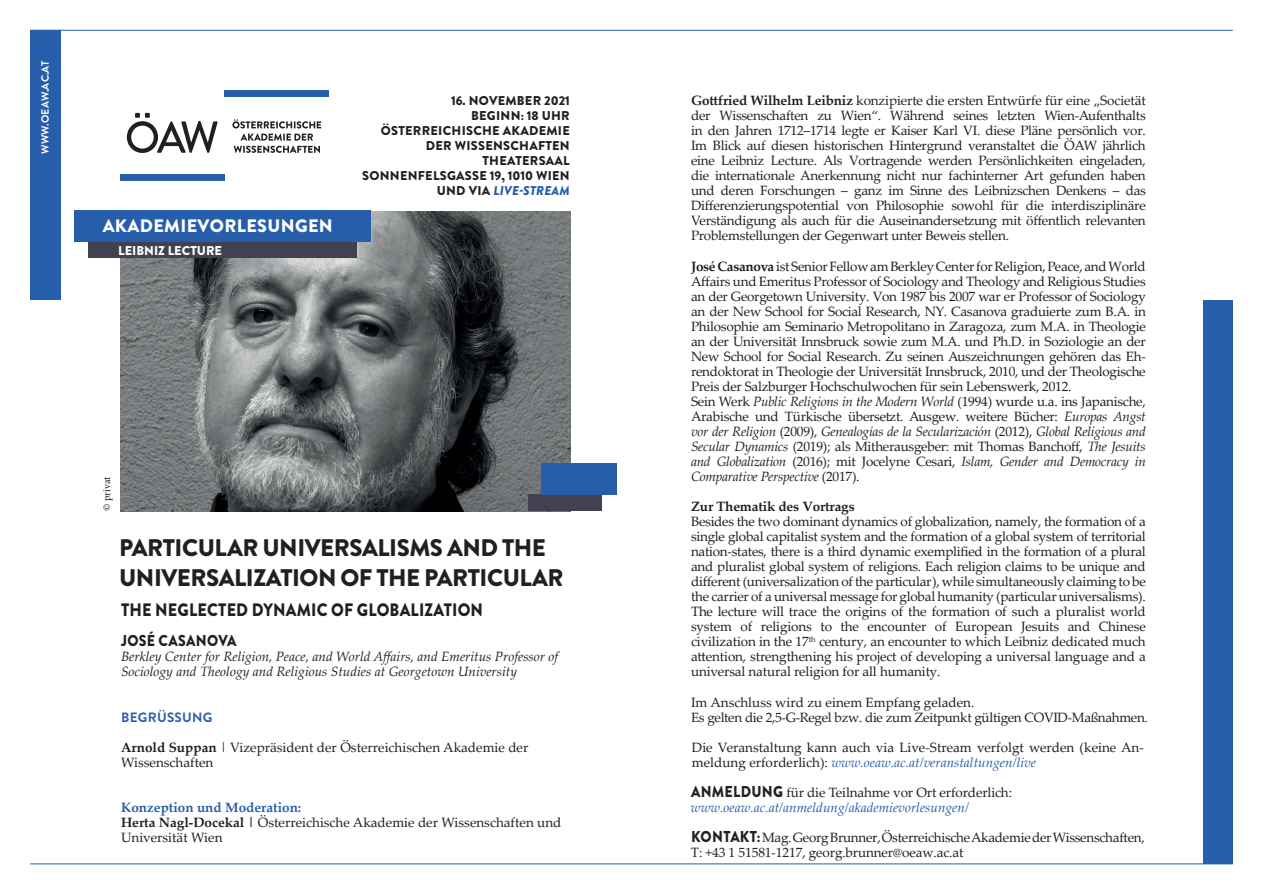
<style>
.page{position:relative;width:1263px;height:893px;background:#fff}
.page>*{position:absolute;margin:0;border:0;box-sizing:border-box;transform-origin:0 0}
.t1{font:900 24px/30px "Brandon Grotesque";letter-spacing:-.02em;color:#231f20}
.t2{font:900 18px "Brandon Grotesque";letter-spacing:.01em;color:#231f20;scale:.9 1}
.t3{font:900 18px "Brandon Grotesque";letter-spacing:.02em;color:#fff}
.t4{font:900 15.75px "Brandon Grotesque";letter-spacing:.02em;color:#231f20;scale:.9 1}
.t5{font:13.5px/15px "Palatino Linotype";letter-spacing:-.02em;color:#231f20}
.t6{font:13.5px/15px "Palatino Linotype";color:#231f20}
.t7{font:italic 13.5px/15px "Palatino Linotype";color:#231f20}
.t8{font:italic 13.5px/15px "Palatino Linotype";color:#275eac}
.t9{font:700 13.5px "Palatino Linotype";letter-spacing:-.01em;color:#231f20}
.t10{font:700 13.5px "Brandon Grotesque";letter-spacing:.02em;color:#275eac}
.t11{font:900 12.75px/15px "Brandon Grotesque";letter-spacing:.02em;color:#231f20;text-align:right}
.t12{font:900 12.75px "Brandon Grotesque";color:#fff}
.t13{font:700 10.5px "Brandon Grotesque";letter-spacing:.02em;color:#fff}
.t14{font:10.5px "Minion Pro";letter-spacing:-.01em;color:#231f20}
.s1{font-style:italic;color:#275eac}
.s2{font-weight:700}
.s3{font-weight:700;color:#275eac}
.s4{font-style:italic}
.s5{font-family:"Brandon Grotesque";font-weight:900;font-style:normal;font-size:15.75px;color:#231f20}
.s6{font-style:normal;color:#231f20}
.s7{font-family:"Brandon Grotesque";font-weight:900;font-size:15.75px}
</style>
<div class="page">
<div style="left:30px;top:30px;width:30px;height:270px;background:#275eac"></div>
<hr style="left:30px;top:30px;width:1203px;height:1px;background:#275eac">
<div style="left:1203px;top:300px;width:30px;height:564px;background:#275eac"></div>
<hr style="left:30px;top:864px;width:1203px;height:1px;background:#275eac">
<div style="left:120px;top:174px;width:105px;height:7px;background:#275eac"></div>
<div style="left:225px;top:90px;width:104px;height:7px;background:#275eac"></div>
<svg style="left:127px;top:113px;width:91px;height:40px"></svg>
<svg style="left:232px;top:119px;width:89px;height:9px"></svg>
<svg style="left:234px;top:134px;width:86px;height:19px"></svg>
<img style="left:120px;top:211px;width:451px;height:300px">
<div style="left:88px;top:241px;width:269px;height:17px;background:#434150"></div>
<div style="left:74px;top:210px;width:297px;height:32px;background:#275eac"></div>
<div style="left:529px;top:495px;width:73px;height:16px;background:#434150"></div>
<div style="left:541px;top:463px;width:75px;height:32px;background:#275eac"></div>
<p class="t13" style="left:38px;top:154px;width:95px;rotate:-90deg">WWW.OEAW.AC.AT</p>
<h2 class="t3" style="left:103px;top:213px;width:232px">AKADEMIEVORLESUNGEN</h2>
<p class="t12" style="left:118px;top:241px;width:105px">LEIBNIZ LECTURE</p>
<p class="t11" style="left:362px;top:93px;width:209px">16. NOVEMBER 2021<br>BEGINN: 18 UHR<br>ÖSTERREICHISCHE AKADEMIE<br>DER WISSENSCHAFTEN<br>THEATERSAAL<br>SONNENFELSGASSE 19, 1010 WIEN<br>UND VIA <span class="s1">LIVE-STREAM</span></p>
<p class="t14" style="left:100px;top:511px;width:36px;rotate:-90deg">© privat</p>
<h1 class="t1" style="left:119px;top:533px;width:446px">PARTICULAR UNIVERSALISMS AND THE<br>UNIVERSALIZATION OF THE PARTICULAR</h1>
<h2 class="t2" style="left:121px;top:597px;width:404px">THE NEGLECTED DYNAMIC OF GLOBALIZATION</h2>
<p class="t4" style="left:121px;top:630px;width:130px">JOSÉ CASANOVA</p>
<p class="t7" style="left:121px;top:649px;width:439px">Berkley Center for Religion, Peace, and World Affairs, and Emeritus Professor of<br>Sociology and Theology and Religious Studies at Georgetown University</p>
<p class="t10" style="left:121px;top:707px;width:93px">BEGRÜSSUNG</p>
<p class="t6" style="left:121px;top:739px;width:409px"><span class="s2">Arnold Suppan</span> | Vizepräsident der Österreichischen Akademie der<br>Wissenschaften</p>
<p class="t6" style="left:121px;top:799px;width:442px"><span class="s3">Konzeption und Moderation:<br></span><span class="s2">Herta Nagl-Docekal |</span> Österreichische Akademie der Wissenschaften und<br>Universität Wien</p>
<p class="t5" style="left:691px;top:93px;width:456px;text-align:justify"><span class="s2">Gottfried Wilhelm Leibniz</span> konzipierte die ersten Entwürfe für eine „Societät der Wissenschaften zu Wien“. Während seines letzten Wien-Aufenthalts in den Jahren 1712–1714 legte er Kaiser Karl VI. diese Pläne persönlich vor.<br>Im Blick auf diesen historischen Hintergrund veranstaltet die ÖAW jährlich eine Leibniz Lecture. Als Vortragende werden Persönlichkeiten eingeladen, die internationale Anerkennung nicht nur fachinterner Art gefunden haben und deren Forschungen – ganz im Sinne des Leibnizschen Denkens – das Differenzierungspotential von Philosophie sowohl für die interdisziplinäre Verständigung als auch für die Auseinandersetzung mit öffentlich relevanten Problemstellungen der Gegenwart unter Beweis stellen.</p>
<p class="t5" style="left:691px;top:258px;width:456px"><span class="s2">José Casanova</span> ist Senior Fellow am Berkley Center for Religion, Peace, and World Affairs und Emeritus Professor of Sociology and Theology and Religious Studies an der Georgetown University. Von 1987 bis 2007 war er Professor of Sociology an der New School for Social Research, NY. Casanova graduierte zum B.A. in Philosophie am Seminario Metropolitano in Zaragoza, zum M.A. in Theologie an der Universität Innsbruck sowie zum M.A. und Ph.D. in Soziologie an der New School for Social Research. Zu seinen Auszeichnungen gehören das Eh&shy;rendoktorat in Theologie der Universität Innsbruck, 2010, und der Theologische Preis der Salzburger Hochschulwochen für sein Lebenswerk, 2012.<br>Sein Werk <span class="s4">Public Religions in the Modern World</span> (1994) wurde u.a. ins Japanische, Arabische und Türkische übersetzt. Ausgew. weitere Bücher: <span class="s4">Europas Angst vor der Religion</span> (2009), <span class="s4">Genealogías de la Secularización</span> (2012), <span class="s4">Global Religious and Secular Dynamics</span> (2019); als Mitherausgeber: mit Thomas Banchoff, <span class="s4">The Jesuits and Globalization</span> (2016); mit Jocelyne Cesari, <span class="s4">Islam, Gender and Democracy in Comparative Perspective</span> (2017).</p>
<p class="t9" style="left:691px;top:497px;width:165px">Zur Thematik des Vortrags</p>
<p class="t5" style="left:691px;top:513px;width:456px;text-align:justify">Besides the two dominant dynamics of globalization, namely, the formation of a single global capitalist system and the formation of a global system of territorial nation-states, there is a third dynamic exemplified in the formation of a plural and pluralist global system of religions. Each religion claims to be unique and different (universalization of the particular), while simultaneously claiming to be the carrier of a universal message for global humanity (particular universalisms).<br>The lecture will trace the origins of the formation of such a pluralist world system of religions to the encounter of European Jesuits and Chinese civilization in the 17<sup>th</sup> century, an encounter to which Leibniz dedicated much attention, strengthening his project of developing a universal language and a universal natural religion for all humanity.</p>
<p class="t5" style="left:691px;top:694px;width:458px">Im Anschluss wird zu einem Empfang geladen.<br>Es gelten die 2,5-G-Regel bzw. die zum Zeitpunkt gültigen COVID-Maßnahmen.</p>
<p class="t6" style="left:692px;top:739px;width:453px">Die Veranstaltung kann auch via Live-Stream verfolgt werden (keine An&shy;meldung erforderlich): <span class="s1">www.oeaw.ac.at/veranstaltungen/live</span></p>
<p class="t8" style="left:691px;top:784px;width:323px"><span class="s5">ANMELDUNG</span> <span class="s6">für die Teilnahme vor Ort erforderlich: </span>www.oeaw.ac.at/anmeldung/akademievorlesungen/</p>
<p class="t5" style="left:691px;top:829px;width:455px"><span class="s7">KONTAKT:</span> Mag. Georg Brunner, Österreichische Akademie der Wissenschaften,<br>T: +43 1 51581-1217, georg.brunner@oeaw.ac.at</p>
</div>
